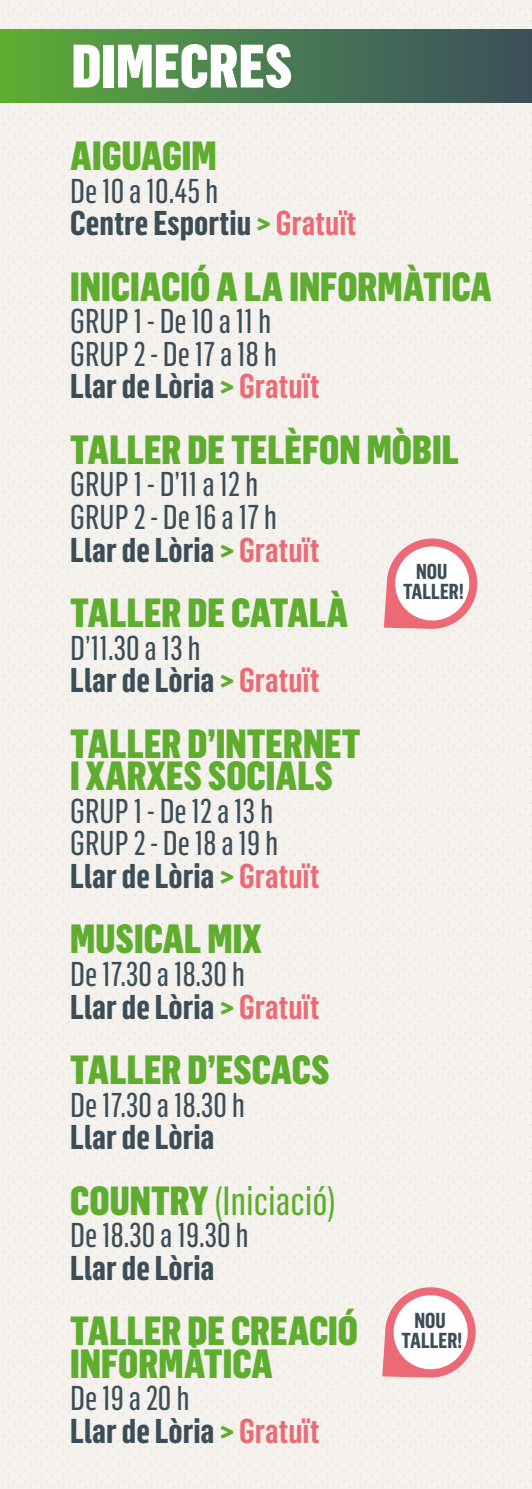
<style>
.page{position:relative;width:532px;height:1489px;background:#fff}
.page>*{position:absolute;margin:0;border:0;box-sizing:border-box;transform-origin:0 0}
.t1{font:900 60px "Flama Condensed";color:#fff}
.t2{font:900 40px/32.8px "Flama Condensed";color:#5fad2e}
.t3{font:40px "Flama Condensed Basic";color:#5fad2e}
.t4{font:700 33.75px "Flama Condensed";color:#3b4d57}
.t5{font:33.75px/32.8px "Flama Condensed Basic";color:#3b4d57}
.t6{font:700 21.25px/20px "Flama Condensed";color:#3b4d57;text-align:center}
.s1{font-weight:900;color:#5fad2e}
.s2{font-weight:600;color:#eb6a76}
.s3{font-family:"Flama Condensed";font-weight:900}
</style>
<div class="page">
<div style="left:0;top:0;width:532px;height:1488px;background:#f5f1ed"></div>
<div style="left:0;top:30px;width:532px;height:73px;background:linear-gradient(to right,#5dad3b,#394f60)"></div>
<svg style="left:383px;top:538px;width:99px;height:91px"></svg>
<svg style="left:382px;top:1285px;width:95px;height:93px"></svg>
<h1 class="t1" style="left:71px;top:28px;width:222px">DIMECRES</h1>
<p class="t2" style="left:70px;top:138px;width:148px">AIGUAGIM</p>
<p class="t5" style="left:70px;top:173px;width:149px">De 10 a 10.45 h</p>
<p class="t4" style="left:70px;top:202px;width:287px">Centre Esportiu <span class="s1">&gt;</span> <span class="s2">Gratuït</span></p>
<p class="t2" style="left:70px;top:269px;width:423px">INICIACIÓ A LA INFORMÀTICA</p>
<p class="t5" style="left:70px;top:304px;width:208px">GRUP 1 - De 10 a 11 h<br>GRUP 2 - De 17 a 18 h</p>
<p class="t4" style="left:70px;top:365px;width:250px">Llar de Lòria <span class="s1">&gt;</span> <span class="s2">Gratuït</span></p>
<p class="t2" style="left:70px;top:432px;width:390px">TALLER DE TELÈFON MÒBIL</p>
<p class="t5" style="left:70px;top:467px;width:208px">GRUP 1 - D’11 a 12 h<br>GRUP 2 - De 16 a 17 h</p>
<p class="t4" style="left:70px;top:528px;width:250px">Llar de Lòria <span class="s1">&gt;</span> <span class="s2">Gratuït</span></p>
<p class="t2" style="left:70px;top:595px;width:279px">TALLER DE CATALÀ</p>
<p class="t5" style="left:70px;top:630px;width:132px">D’11.30 a 13 h</p>
<p class="t4" style="left:70px;top:658px;width:250px">Llar de Lòria <span class="s1">&gt;</span> <span class="s2">Gratuït</span></p>
<p class="t2" style="left:70px;top:725px;width:292px">TALLER D’INTERNET<br>I XARXES SOCIALS</p>
<p class="t5" style="left:70px;top:793px;width:209px">GRUP 1 - De 12 a 13 h<br>GRUP 2 - De 18 a 19 h</p>
<p class="t4" style="left:70px;top:854px;width:250px">Llar de Lòria <span class="s1">&gt;</span> <span class="s2">Gratuït</span></p>
<p class="t2" style="left:70px;top:921px;width:193px">MUSICAL MIX</p>
<p class="t5" style="left:70px;top:956px;width:176px">De 17.30 a 18.30 h</p>
<p class="t4" style="left:70px;top:985px;width:250px">Llar de Lòria <span class="s1">&gt;</span> <span class="s2">Gratuït</span></p>
<p class="t2" style="left:70px;top:1052px;width:260px">TALLER D’ESCACS</p>
<p class="t5" style="left:70px;top:1087px;width:176px">De 17.30 a 18.30 h</p>
<p class="t4" style="left:70px;top:1115px;width:146px">Llar de Lòria</p>
<p class="t3" style="left:70px;top:1175px;width:267px"><span class="s3">COUNTRY</span> (Iniciació)</p>
<p class="t5" style="left:70px;top:1217px;width:180px">De 18.30 a 19.30 h</p>
<p class="t4" style="left:70px;top:1246px;width:146px">Llar de Lòria</p>
<p class="t2" style="left:70px;top:1313px;width:289px">TALLER DE CREACIÓ<br>INFORMÀTICA</p>
<p class="t5" style="left:70px;top:1380px;width:121px">De 19 a 20 h</p>
<p class="t4" style="left:70px;top:1409px;width:250px">Llar de Lòria <span class="s1">&gt;</span> <span class="s2">Gratuït</span></p>
<p class="t6" style="left:403px;top:560px;width:62px">NOU<br>TALLER!</p>
<p class="t6" style="left:401px;top:1309px;width:62px">NOU<br>TALLER!</p>
</div>
